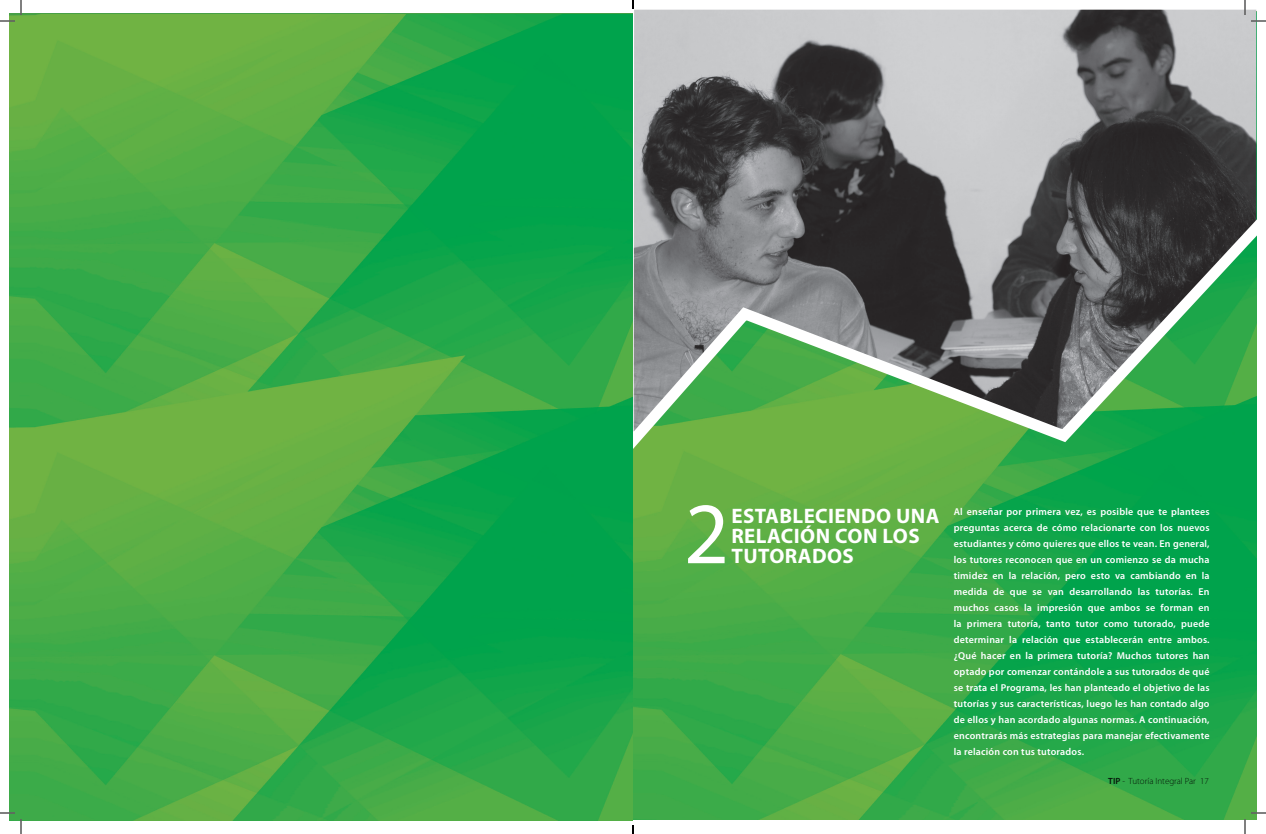
<style>
.page{position:relative;width:1266px;height:834px;background:#fff}
.page>*{position:absolute;margin:0;border:0;box-sizing:border-box;transform-origin:0 0}
.t1{font:88px "Myriad Pro";color:#fff}
.t2{font:700 21px/20px "Myriad Pro";letter-spacing:.02em;color:#fff}
.t3{font:600 10px/16px "Myriad Pro";letter-spacing:.02em;color:#fff;text-align:justify}
.t4{font:300 9px "Myriad Pro";color:#231f20}
.s1{font-weight:600}
</style>
<div class="page">
<img style="left:634px;top:475px;width:622px;height:344px">
<svg style="left:633px;top:10px;width:623px;height:465px;background:#6e8570"></svg>
<img style="left:10px;top:13px;width:623px;height:808px">
<svg style="left:0;top:0;width:22px;height:22px"></svg>
<svg style="left:0;top:812px;width:22px;height:22px"></svg>
<svg style="left:1244px;top:0;width:22px;height:22px"></svg>
<svg style="left:1244px;top:812px;width:22px;height:22px"></svg>
<svg style="left:632px;top:0;width:2px;height:9px"></svg>
<svg style="left:632px;top:825px;width:2px;height:9px"></svg>
<h1 class="t1" style="left:684px;top:486px;width:47px">2</h1>
<h2 class="t2" style="left:731px;top:506px;width:210px">ESTABLECIENDO UNA<br>RELACIÓN CON LOS</h2>
<h2 class="t2" style="left:731px;top:546px;width:124px">TUTORADOS</h2>
<p class="t3" style="left:954px;top:504px;width:257px">Al enseñar por primera vez, es posible que te plantees preguntas acerca de cómo relacionarte con los nuevos estudiantes y cómo quieres que ellos te vean. En general, los tutores reconocen que en un comienzo se da mucha timidez en la relación, pero esto va cambiando en la medida de que se van desarrollando las tutorías. En muchos casos la impresión que ambos se forman en la primera tutoría, tanto tutor como tutorado, puede determinar la relación que establecerán entre ambos. ¿Qué hacer en la primera tutoría? Muchos tutores han optado por comenzar contándole a sus tutorados de qué se trata el Programa, les han planteado el objetivo de las tutorías y sus características, luego les han contado algo de ellos y han acordado algunas normas. A continuación, encontrarás más estrategias para manejar efectivamente la relación con tus tutorados.</p>
<p class="t4" style="left:1108px;top:776px;width:102px"><span class="s1">TIP</span> - Tutoría Integral Par 17</p>
</div>
